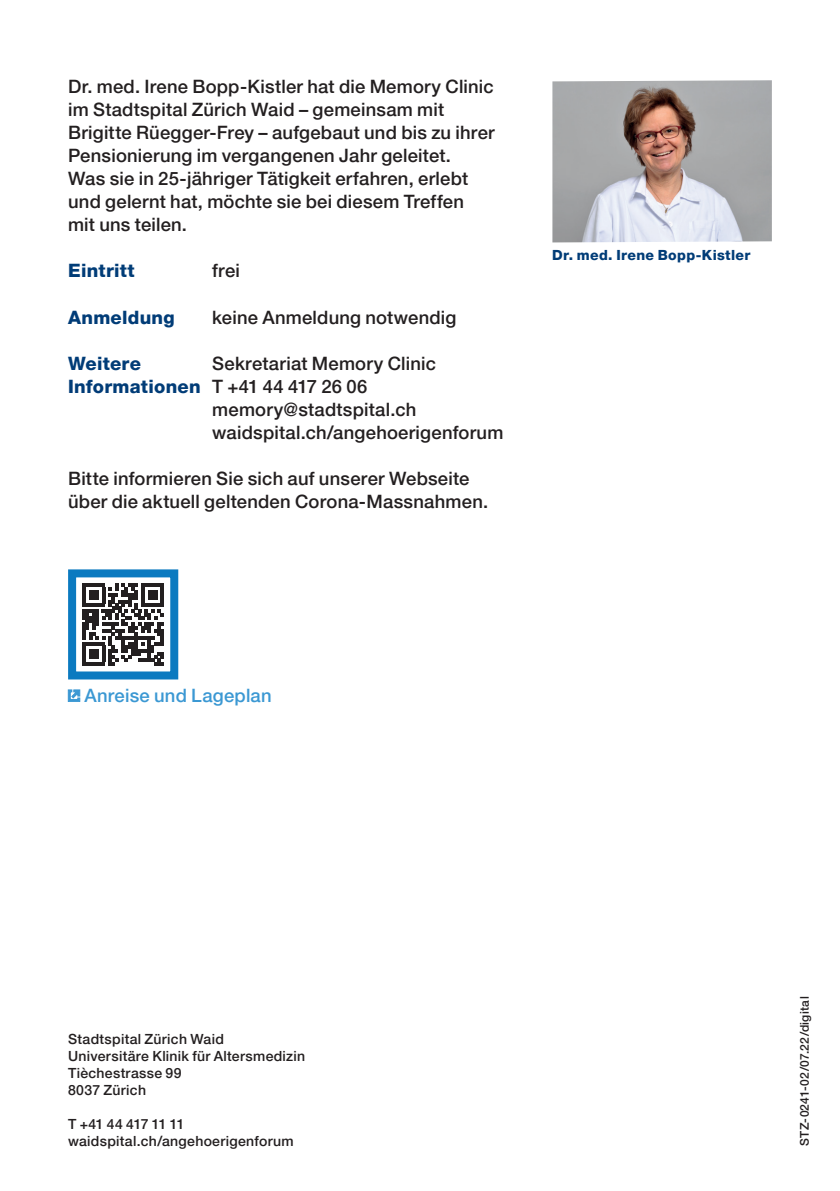
<style>
.page{position:relative;width:840px;height:1191px;background:#fff}
.page>*{position:absolute;margin:0;border:0;box-sizing:border-box;transform-origin:0 0}
.t1{font:500 18.4px/23px "Helvetica Neue LT Pro";letter-spacing:.01em;color:#231f20}
.t2{font:800 18.4px "Helvetica Neue LT Pro";letter-spacing:.015em;color:#013c77}
.t3{font:500 18.4px "Helvetica Neue LT Pro";letter-spacing:.015em;color:#3b98d3}
.t4{font:500 14px/17px "Helvetica Neue LT Pro";letter-spacing:.02em;color:#231f20}
.t5{font:800 14px "Helvetica Neue LT Pro";letter-spacing:.025em;color:#013c77}
.t6{font:500 12px "Helvetica Neue LT Pro";letter-spacing:.025em;color:#231f20}
.s1{font-weight:500;color:#231f20}
</style>
<div class="page">
<img style="left:552px;top:80px;width:219px;height:162px">
<svg style="left:82px;top:583px;width:82px;height:82px"></svg>
<hr style="left:82px;top:662px;width:23px;height:3px;background:#231f20">
<div style="left:89px;top:649px;width:10px;height:10px;background:#231f20"></div>
<div style="left:68px;top:569px;width:110px;height:110px;border:8px solid #0b7ac0"></div>
<svg style="left:68px;top:689px;width:12px;height:13px"></svg>
<p class="t1" style="left:68px;top:75px;width:428px">Dr. med. Irene Bopp-Kistler hat die Memory Clinic im Stadtspital Zürich Waid – gemeinsam mit Brigitte Rüegger-Frey – aufgebaut und bis zu ihrer Pensionierung im vergangenen Jahr geleitet.<br>Was sie in 25-jähriger Tätigkeit erfahren, erlebt und gelernt hat, möchte sie bei diesem Treffen mit uns teilen.</p>
<p class="t2" style="left:68px;top:260px;width:68px">Eintritt</p>
<p class="t1" style="left:212px;top:259px;width:29px">frei</p>
<p class="t2" style="left:68px;top:306px;width:108px">Anmeldung</p>
<p class="t1" style="left:212px;top:305px;width:245px">keine Anmeldung notwendig</p>
<p class="t2" style="left:68px;top:352px;width:74px">Weitere</p>
<p class="t1" style="left:212px;top:351px;width:225px">Sekretariat Memory Clinic</p>
<p class="t2" style="left:68px;top:375px;width:300px">Informationen <span class="s1">T +41 44 417 26 06</span></p>
<p class="t1" style="left:212px;top:397px;width:206px">memory@stadtspital.ch</p>
<p class="t1" style="left:212px;top:420px;width:292px">waidspital.ch/angehoerigenforum</p>
<p class="t1" style="left:68px;top:466px;width:421px">Bitte informieren Sie sich auf unserer Webseite über die aktuell geltenden Corona-Massnahmen.</p>
<p class="t5" style="left:552px;top:246px;width:200px">Dr. med. Irene Bopp-Kistler</p>
<p class="t3" style="left:84px;top:684px;width:189px">Anreise und Lageplan</p>
<p class="t4" style="left:68px;top:1030px;width:238px">Stadtspital Zürich Waid<br>Universitäre Klinik für Altersmedizin<br>Tièchestrasse 99<br>8037 Zürich</p>
<p class="t4" style="left:68px;top:1115px;width:227px">T +41 44 417 11 11 waidspital.ch/angehoerigenforum</p>
<p class="t6" style="left:796px;top:1145px;width:150px;rotate:-90deg">STZ-0241-02/07.22/digital</p>
</div>
